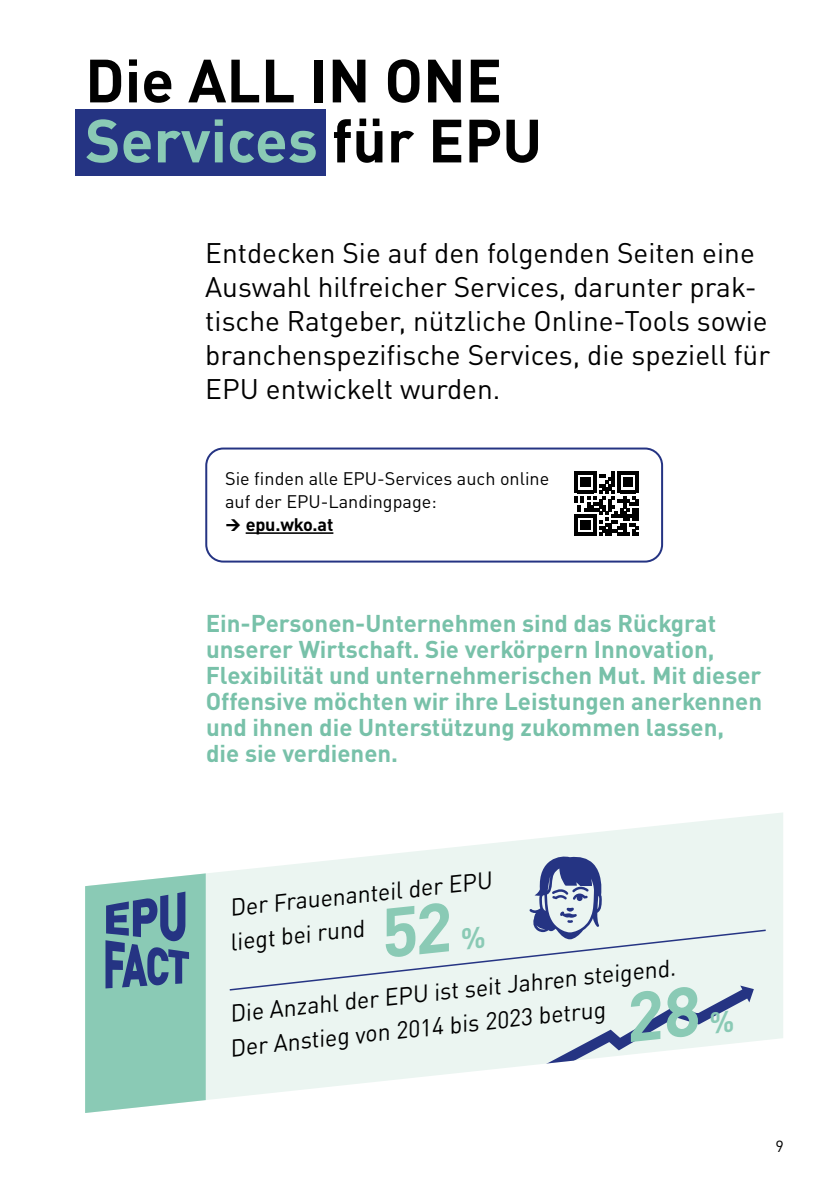
<style>
.page{position:relative;width:840px;height:1191px;background:#fff}
.page>*{position:absolute;margin:0;border:0;box-sizing:border-box;transform-origin:0 0}
.t1{font:700 60px/60px "DIN Pro";color:#000}
.t2{font:28px/34px "DIN Pro";color:#000}
.t3{font:700 24px/26px "DIN Pro";color:#78c1a9}
.t4{font:24px/34px "DIN Pro";color:#000;scale:.96 1}
.t5{font:18px/23px "DIN Pro";color:#000}
.t6{font:700 18px "DIN Pro";letter-spacing:-.01em;color:#000}
.t7{font:16px "DIN Pro";color:#000}
.s1{color:#8acab5}
</style>
<div class="page">
<div style="left:75px;top:110px;width:250px;height:66px;background:#253483"></div>
<div style="left:205px;top:447px;width:457px;height:115px;border:2px solid #253483;border-radius:17px"></div>
<svg style="left:574px;top:472px;width:64px;height:64px"></svg>
<hr style="left:245px;top:532px;width:88px;height:2px;background:#000">
<svg style="left:206px;top:813px;width:576px;height:287px"></svg>
<svg style="left:85px;top:873px;width:121px;height:240px"></svg>
<svg style="left:228px;top:855px;width:538px;height:240px"></svg>
<h1 class="t1" style="left:85px;top:44px;width:458px">Die ALL IN ONE<br><span class="s1">Services</span> für EPU</h1>
<p class="t2" style="left:205px;top:234px;width:566px">Entdecken Sie auf den folgenden Seiten eine Auswahl hilfreicher Services, darunter prak&shy;tische Ratgeber, nützliche Online-Tools sowie branchenspezifische Services, die speziell für EPU entwickelt wurden.</p>
<p class="t5" style="left:225px;top:465px;width:325px">Sie finden alle EPU-Services auch online auf der EPU-Landingpage:</p>
<p class="t6" style="left:245px;top:509px;width:89px">epu.wko.at</p>
<p class="t3" style="left:205px;top:607px;width:557px">Ein-Personen-Unternehmen sind das Rückgrat unserer Wirtschaft. Sie verkörpern Innovation, Flexibilität und unternehmerischen Mut. Mit dieser Offensive möchten wir ihre Leistungen anerkennen und ihnen die Unterstützung zukommen lassen, die sie verdienen.</p>
<p class="t4" style="left:224px;top:889px;width:279px;rotate:-6deg">Der Frauenanteil der EPU liegt bei rund</p>
<p class="t4" style="left:224px;top:995px;width:471px;rotate:-6deg">Die Anzahl der EPU ist seit Jahren steigend.<br>Der Anstieg von 2014 bis 2023 betrug</p>
<p class="t7" style="left:774px;top:1134px;width:10px">9</p>
</div>
